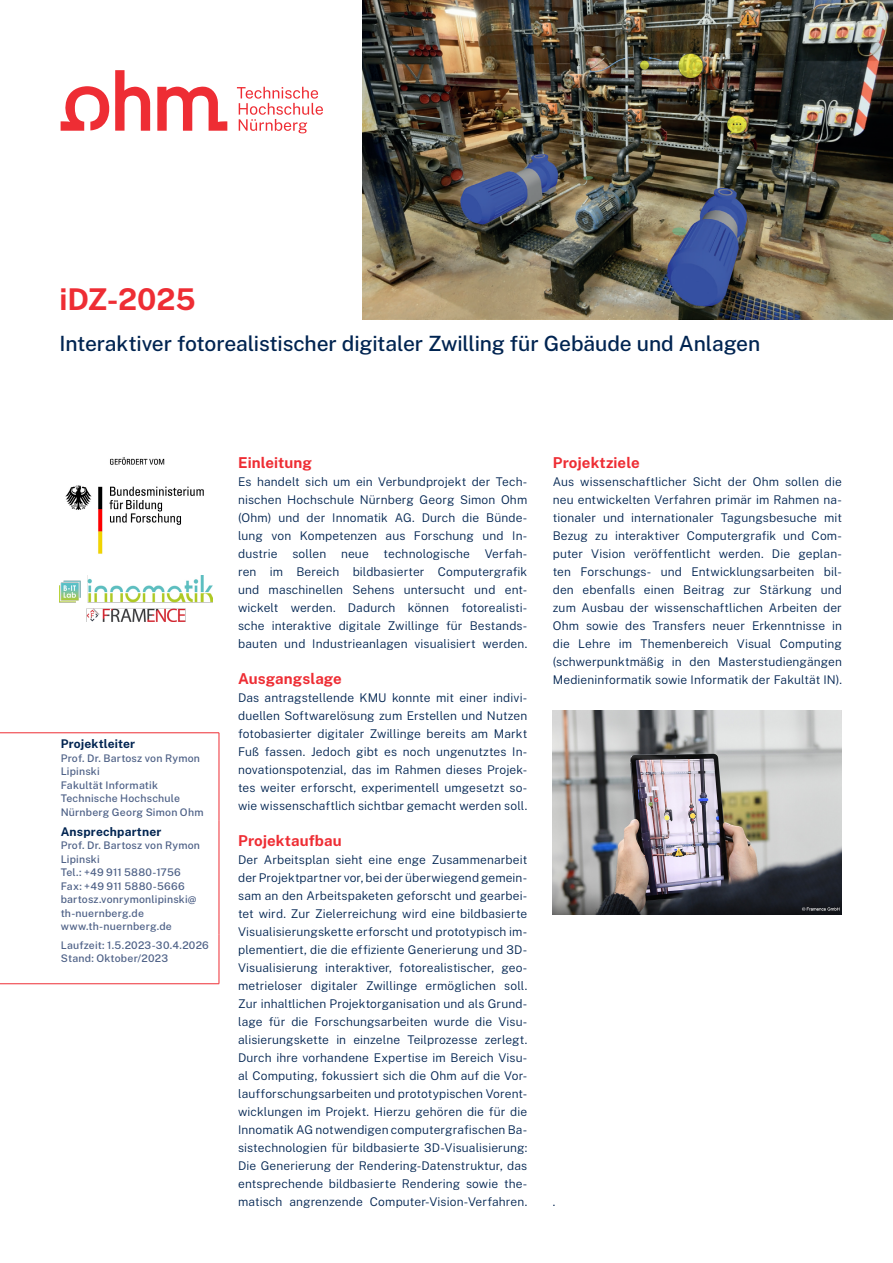
<style>
.page{position:relative;width:893px;height:1263px;background:#fff}
.page>*{position:absolute;margin:0;border:0;box-sizing:border-box;transform-origin:0 0}
.Titel{font:700 30px "Public Sans";letter-spacing:-.005em;color:#ee2d34}
.Titel_2{font:500 21px "Public Sans";letter-spacing:-.005em;color:#002451}
.Fließtext_Überschrift{font:700 15px "Public Sans";letter-spacing:.005em;color:#ee2d34}
.Fließtext{font:300 12px/18px "Public Sans";letter-spacing:.01em;color:#002451;text-align:justify}
.Impressum_Überschrift{font:700 12px "Public Sans";letter-spacing:.015em;color:#002451}
.Impressum{font:500 10.5px/13.5px "Public Sans";letter-spacing:.02em;color:#4d6086}
</style>
<div class="page">
<svg style="left:237px;top:87px;width:86px;height:46px"></svg>
<svg style="left:157px;top:86px;width:70px;height:45px"></svg>
<svg style="left:61px;top:70px;width:89px;height:61px"></svg>
<img style="left:553px;top:710px;width:289px;height:205px">
<hr style="left:0;top:732px;width:219px;height:1px;background:#ee2d34">
<hr style="left:219px;top:733px;width:1px;height:87px;background:#ee2d34">
<hr style="left:219px;top:820px;width:1px;height:115px;background:#ee2d34">
<hr style="left:219px;top:935px;width:1px;height:48px;background:#ee2d34">
<hr style="left:0;top:983px;width:219px;height:1px;background:#ee2d34">
<img style="left:65px;top:457px;width:139px;height:97px">
<img style="left:60px;top:575px;width:153px;height:47px">
<img style="left:362px;top:0;width:531px;height:320px">
<p class="Titel" style="left:60px;top:277px;width:138px">iDZ-2025</p>
<p class="Titel_2" style="left:60px;top:329px;width:702px">Interaktiver fotorealistischer digitaler Zwilling für Gebäude und Anlagen</p>
<p class="Impressum_Überschrift" style="left:61px;top:735px;width:76px">Projektleiter</p>
<p class="Impressum" style="left:61px;top:751px;width:141px">Prof. Dr. Bartosz von Rymon<br>Lipinski</p>
<p class="Impressum" style="left:61px;top:778px;width:99px">Fakultät Informatik</p>
<p class="Impressum" style="left:61px;top:791px;width:144px">Technische Hochschule<br>Nürnberg Georg Simon Ohm</p>
<p class="Impressum_Überschrift" style="left:61px;top:823px;width:102px">Ansprechpartner</p>
<p class="Impressum" style="left:61px;top:838px;width:141px">Prof. Dr. Bartosz von Rymon<br>Lipinski</p>
<p class="Impressum" style="left:61px;top:865px;width:122px">Tel.: +49 911 5880-1756</p>
<p class="Impressum" style="left:61px;top:879px;width:125px">Fax: +49 911 5880-5666</p>
<p class="Impressum" style="left:61px;top:892px;width:137px">bartosz.vonrymonlipinski@ th-nuernberg.de</p>
<p class="Impressum" style="left:61px;top:919px;width:113px">www.th-nuernberg.de</p>
<p class="Impressum" style="left:61px;top:938px;width:150px">Laufzeit: 1.5.2023-30.4.2026</p>
<p class="Impressum" style="left:61px;top:951px;width:109px">Stand: Oktober/2023</p>
<p class="Fließtext_Überschrift" style="left:238px;top:452px;width:75px">Einleitung</p>
<p class="Fließtext" style="left:238px;top:472px;width:291px">Es handelt sich um ein Verbundprojekt der Tech&shy;nischen Hochschule Nürnberg Georg Simon Ohm (Ohm) und der Innomatik AG. Durch die Bünde&shy;lung von Kompetenzen aus Forschung und In&shy;dustrie sollen neue technologische Verfah&shy;ren im Bereich bildbasierter Computergrafik und maschinellen Sehens untersucht und ent&shy;wickelt werden. Dadurch können fotorealisti&shy;sche interaktive digitale Zwillinge für Bestands&shy;bauten und Industrieanlagen visualisiert werden.</p>
<p class="Fließtext_Überschrift" style="left:238px;top:668px;width:105px">Ausgangslage</p>
<p class="Fließtext" style="left:238px;top:688px;width:291px">Das antragstellende KMU konnte mit einer indivi&shy;duellen Softwarelösung zum Erstellen und Nutzen fotobasierter digitaler Zwillinge bereits am Markt Fuß fassen. Jedoch gibt es noch ungenutztes In&shy;novationspotenzial, das im Rahmen dieses Projek&shy;tes weiter erforscht, experimentell umgesetzt so&shy;wie wissenschaftlich sichtbar gemacht werden soll.</p>
<p class="Fließtext_Überschrift" style="left:238px;top:830px;width:105px">Projektaufbau</p>
<p class="Fließtext" style="left:238px;top:850px;width:291px">Der Arbeitsplan sieht eine enge Zusammenarbeit der Projektpartner vor, bei der überwiegend gemein&shy;sam an den Arbeitspaketen geforscht und gearbei&shy;tet wird. Zur Zielerreichung wird eine bildbasierte Visualisierungskette erforscht und prototypisch im&shy;plementiert, die die effiziente Generierung und 3D-Visualisierung interaktiver, fotorealistischer, geo&shy;metrieloser digitaler Zwillinge ermöglichen soll.<br>Zur inhaltlichen Projektorganisation und als Grund&shy;lage für die Forschungsarbeiten wurde die Visu&shy;alisierungskette in einzelne Teilprozesse zerlegt.<br>Durch ihre vorhandene Expertise im Bereich Visu&shy;al Computing, fokussiert sich die Ohm auf die Vor&shy;laufforschungsarbeiten und prototypischen Vorent&shy;wicklungen im Projekt. Hierzu gehören die für die Innomatik AG notwendigen computergrafischen Ba&shy;sistechnologien für bildbasierte 3D-Visualisierung:<br>Die Generierung der Rendering-Datenstruktur, das entsprechende bildbasierte Rendering sowie the&shy;matisch angrenzende Computer-Vision-Verfahren.</p>
<p class="Fließtext_Überschrift" style="left:553px;top:452px;width:88px">Projektziele</p>
<p class="Fließtext" style="left:553px;top:472px;width:291px">Aus wissenschaftlicher Sicht der Ohm sollen die neu entwickelten Verfahren primär im Rahmen na&shy;tionaler und internationaler Tagungsbesuche mit Bezug zu interaktiver Computergrafik und Com&shy;puter Vision veröffentlicht werden. Die geplan&shy;ten Forschungs- und Entwicklungsarbeiten bil&shy;den ebenfalls einen Beitrag zur Stärkung und zum Ausbau der wissenschaftlichen Arbeiten der Ohm sowie des Transfers neuer Erkenntnisse in die Lehre im Themenbereich Visual Computing (schwerpunktmäßig in den Masterstudiengängen Medieninformatik sowie Informatik der Fakultät IN).</p>
<p class="Fließtext" style="left:553px;top:1192px;width:4px">.</p>
</div>
